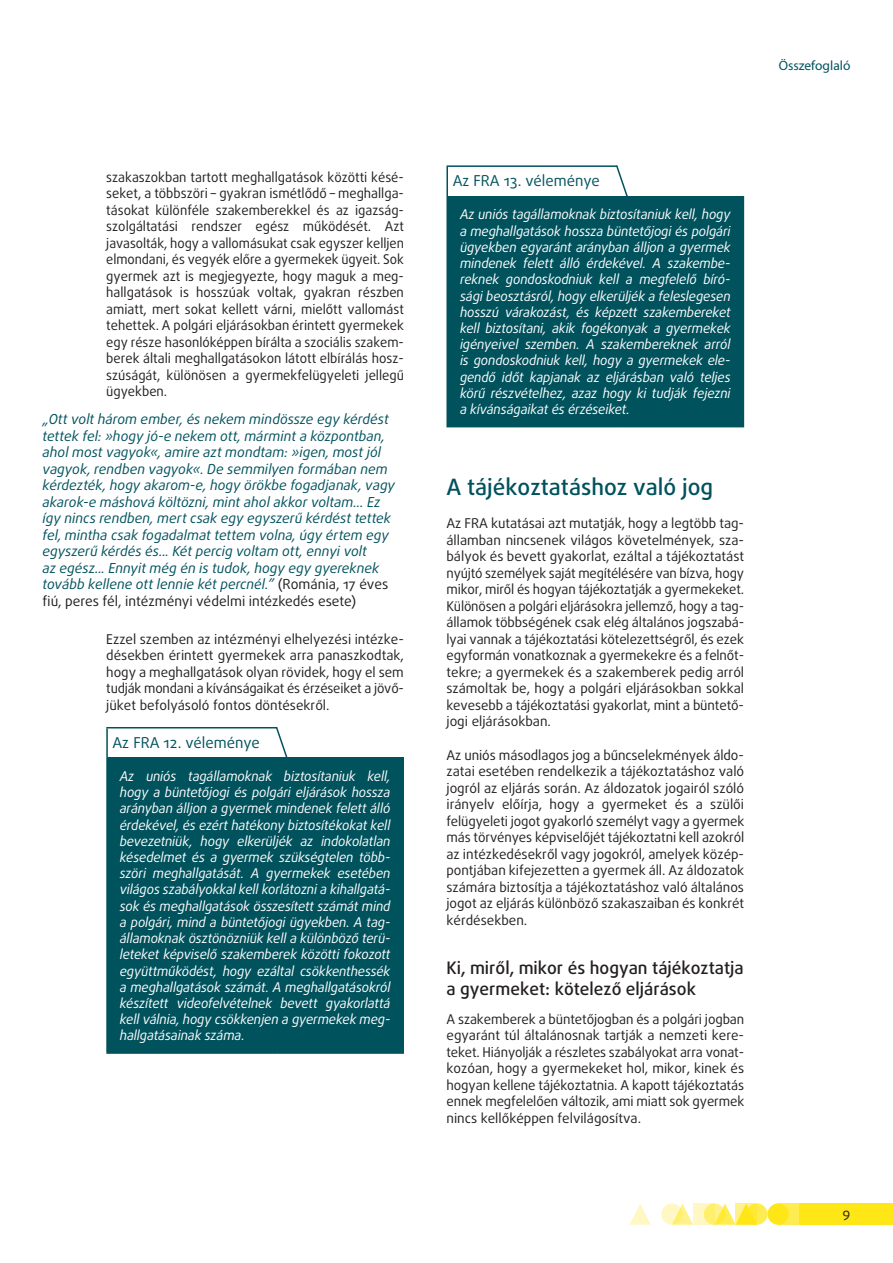
<style>
.page{position:relative;width:893px;height:1263px;background:#fff}
.page>*{position:absolute;margin:0;border:0;box-sizing:border-box;transform-origin:0 0}
.titles_h2{font:500 22.5px "Daxline Pro";color:#00525d}
.titles_h3{font:500 17.25px/20.7px "Daxline Pro";color:#231f20}
.opinion_header{font:15px "Daxline Pro";color:#00525d}
.quote_body{font:italic 13.8px/16.5px "Daxline Pro";color:#00525d}
.text_body{font:13.5px/16.5px "Daxline Pro";color:#231f20;text-align:justify}
.opinion_text{font:italic 13.5px/16.2px "Daxline Pro";letter-spacing:-.01em;color:#fff;text-align:justify}
.t1{font:13.5px "Myriad Pro";color:#00525d}
.s1{font-style:normal;color:#231f20}
</style>
<div class="page">
<div style="left:746px;top:1203px;width:21px;height:22px;background:#ffec50;border-radius:50%"></div>
<div style="left:778px;top:1203px;width:21px;height:22px;background:#ffec50"></div>
<div style="left:799px;top:1203px;width:94px;height:22px;background:#ffe616"></div>
<svg style="left:675px;top:1203px;width:18px;height:22px"></svg>
<svg style="left:629px;top:1204px;width:22px;height:21px"></svg>
<div style="left:767px;top:1203px;width:22px;height:22px;background:#ffe616;border-radius:50%"></div>
<svg style="left:718px;top:1203px;width:18px;height:22px"></svg>
<svg style="left:704px;top:1203px;width:21px;height:22px"></svg>
<svg style="left:661px;top:1203px;width:21px;height:22px"></svg>
<svg style="left:736px;top:1203px;width:21px;height:22px"></svg>
<svg style="left:693px;top:1203px;width:21px;height:22px"></svg>
<div style="left:107px;top:758px;width:296px;height:295px;background:#00525d"></div>
<hr style="left:106px;top:728px;width:2px;height:30px;background:#00525d">
<hr style="left:106px;top:727px;width:171px;height:1px;background:#00525d">
<hr style="left:106px;top:758px;width:2px;height:294px;background:#00525d">
<hr style="left:106px;top:1052px;width:171px;height:2px;background:#00525d">
<hr style="left:277px;top:1052px;width:127px;height:2px;background:#00525d">
<hr style="left:402px;top:758px;width:2px;height:294px;background:#00525d">
<div style="left:447px;top:196px;width:296px;height:231px;background:#00525d"></div>
<hr style="left:446px;top:167px;width:2px;height:29px;background:#00525d">
<hr style="left:446px;top:165px;width:171px;height:2px;background:#00525d">
<hr style="left:446px;top:196px;width:2px;height:230px;background:#00525d">
<hr style="left:446px;top:426px;width:171px;height:1px;background:#00525d">
<hr style="left:617px;top:426px;width:127px;height:1px;background:#00525d">
<hr style="left:743px;top:196px;width:1px;height:230px;background:#00525d">
<svg style="left:275px;top:727px;width:14px;height:31px"></svg>
<svg style="left:615px;top:165px;width:13px;height:31px"></svg>
<p class="text_body" style="left:106px;top:169px;width:299px">szakaszokban tartott meghallgatások közötti késé&shy;seket, a többszöri – gyakran ismétlődő – meghallga&shy;tásokat különféle szakemberekkel és az igazság&shy;szolgáltatási rendszer egész működését. Azt javasolták, hogy a vallomásukat csak egyszer kelljen elmondani, és vegyék előre a gyermekek ügyeit. Sok gyermek azt is megjegyezte, hogy maguk a meg&shy;hallgatások is hosszúak voltak, gyakran részben amiatt, mert sokat kellett várni, mielőtt vallomást tehettek. A polgári eljárásokban érintett gyermekek egy része hasonlóképpen bírálta a szociális szakem&shy;berek általi meghallgatásokon látott elbírálás hos - szúságát, különösen a gyermekfelügyeleti jellegű ügyekben.</p>
<p class="quote_body" style="left:43px;top:411px;width:354px">„Ott volt három ember, és nekem mindössze egy kérdést tettek fel: »hogy jó-e nekem ott, mármint a központban, ahol most vagyok«, amire azt mondtam: »igen, most jól vagyok, rendben vagyok«. De semmilyen formában nem kérdezték, hogy akarom-e, hogy örökbe fogadjanak, vagy akarok-e máshová költözni, mint ahol akkor voltam... Ez így nincs rendben, mert csak egy egyszerű kérdést tettek fel, mintha csak fogadalmat tettem volna, úgy értem egy egyszerű kérdés és... Két percig voltam ott, ennyi volt<br>az egész... Ennyit még én is tudok, hogy egy gyereknek tovább kellene ott lennie két percnél.” <span class="s1">(Románia, 17 éves fiú, peres fél, intézményi védelmi intézkedés esete)</span></p>
<p class="text_body" style="left:106px;top:631px;width:299px">Ezzel szemben az intézményi elhelyezési intézke&shy;désekben érintett gyermekek arra panaszkodtak, hogy a meghallgatások olyan rövidek, hogy el sem tudják mondani a kívánságaikat és érzéseiket a jövő&shy;jüket befolyásoló fontos döntésekről.</p>
<p class="opinion_header" style="left:112px;top:733px;width:149px">Az FRA 12. véleménye</p>
<p class="opinion_text" style="left:120px;top:768px;width:272px">Az uniós tagállamoknak biztosítaniuk kell, hogy a büntetőjogi és polgári eljárások hossza arányban álljon a gyermek mindenek felett álló érdekével, és ezért hatékony biztosítékokat kell bevezetniük, hogy elkerüljék az indokolatlan késedelmet és a gyermek szükségtelen több&shy;szöri meghallgatását. A gyermekek esetében világos szabályokkal kell korlátozni a kihallgatá&shy;sok és meghallgatások összesített számát mind a polgári, mind a büntetőjogi ügyekben. A tag&shy;államoknak ösztönözniük kell a különböző terü&shy;leteket képviselő szakemberek közötti fokozott együttműködést, hogy ezáltal csökkenthessék a meghallgatások számát. A meghallgatásokról készített videofelvételnek bevett gyakorlattá kell válnia, hogy csökkenjen a gyermekek meg&shy;hallgatásainak száma.</p>
<p class="t1" style="left:779px;top:57px;width:73px">Összefoglaló</p>
<p class="opinion_header" style="left:453px;top:171px;width:149px">Az FRA 13. véleménye</p>
<p class="opinion_text" style="left:460px;top:207px;width:272px">Az uniós tagállamoknak biztosítaniuk kell, hogy a meghallgatások hossza büntetőjogi és polgári ügyekben egyaránt arányban álljon a gyermek mindenek felett álló érdekével. A szakembe&shy;reknek gondoskodniuk kell a megfelelő bíró&shy;sági beosztásról, hogy elkerüljék a feleslegesen hosszú várakozást, és képzett szakembereket kell biztosítani, akik fogékonyak a gyermekek igényeivel szemben. A szakembereknek arról is gondoskodniuk kell, hogy a gyermekek ele&shy;gendő időt kapjanak az eljárásban való teljes körű részvételhez, azaz hogy ki tudják fejezni a kívánságaikat és érzéseiket.</p>
<p class="titles_h2" style="left:446px;top:472px;width:268px">A tájékoztatáshoz való jog</p>
<p class="text_body" style="left:446px;top:515px;width:299px">Az FRA kutatásai azt mutatják, hogy a legtöbb tag&shy;államban nincsenek világos követelmények, sza&shy;bályok és bevett gyakorlat, ezáltal a tájékoztatást nyújtó személyek saját megítélésére van bízva, hogy mikor, miről és hogyan tájékoztatják a gyermekeket.<br>Különösen a polgári eljárásokra jellemző, hogy a tag&shy;államok többségének csak elég általános jogszabá&shy;lyai vannak a tájékoztatási kötelezettségről, és ezek egyformán vonatkoznak a gyermekekre és a felnőt&shy;tekre; a gyermekek és a szakemberek pedig arról számoltak be, hogy a polgári eljárásokban sokkal kevesebb a tájékoztatási gyakorlat, mint a büntető&shy;jogi eljárásokban.</p>
<p class="text_body" style="left:446px;top:746px;width:299px">Az uniós másodlagos jog a bűncselekmények áldo&shy;zatai esetében rendelkezik a tájékoztatáshoz való jogról az eljárás során. Az áldozatok jogairól szóló irányelv előírja, hogy a gyermeket és a szülői felügyeleti jogot gyakorló személyt vagy a gyermek más törvényes képviselőjét tájékoztatni kell azokról az intézkedésekről vagy jogokról, amelyek közép&shy;pontjában kifejezetten a gyermek áll. Az áldozatok számára biztosítja a tájékoztatáshoz való általános jogot az eljárás különböző szakaszaiban és konkrét kérdésekben.</p>
<p class="titles_h3" style="left:446px;top:957px;width:299px">Ki, miről, mikor és hogyan tájékoztatja a gyermeket: kötelező eljárások</p>
<p class="text_body" style="left:446px;top:1010px;width:299px">A szakemberek a büntetőjogban és a polgári jogban egyaránt túl általánosnak tartják a nemzeti kere&shy;teket. Hiányolják a részletes szabályokat arra vonat&shy;kozóan, hogy a gyermekeket hol, mikor, kinek és hogyan kellene tájékoztatnia. A kapott tájékoztatás ennek megfelelően változik, ami miatt sok gyermek nincs kellőképpen felvilágosítva.</p>
<p class="text_body" style="left:843px;top:1205px;width:9px">9</p>
</div>
